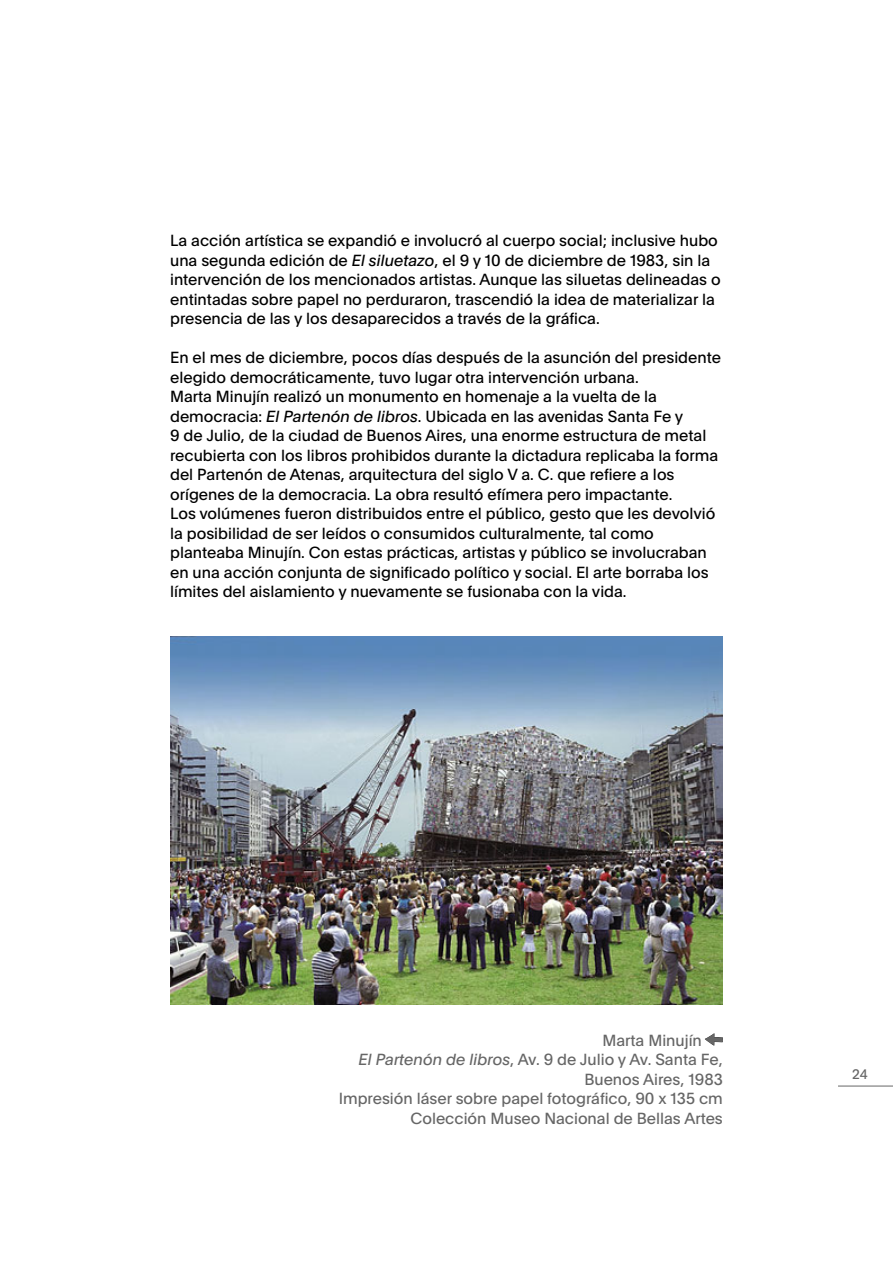
<style>
.page{position:relative;width:893px;height:1263px;background:#fff}
.page>*{position:absolute;margin:0;border:0;box-sizing:border-box;transform-origin:0 0}
.Cuerpo{font:15.75px/19.5px "Plain";color:#000}
.Cuerpo-2{font:15.75px "Plain";color:#666}
.t1{font:13.5px "Plain";color:#666}
.s1{font-style:italic}
</style>
<div class="page">
<hr style="left:838px;top:1086px;width:55px;height:1px;background:#666">
<img style="left:170px;top:636px;width:553px;height:368px">
<svg style="left:705px;top:1033px;width:18px;height:13px"></svg>
<p class="Cuerpo" style="left:170px;top:230px;width:552px">La acción artística se expandió e involucró al cuerpo social; inclusive hubo una segunda edición de <span class="s1">El siluetazo</span>, el 9 y 10 de diciembre de 1983, sin la intervención de los mencionados artistas. Aunque las siluetas delineadas o entintadas sobre papel no perduraron, trascendió la idea de materializar la presencia de las y los desaparecidos a través de la gráfica.</p>
<p class="Cuerpo" style="left:170px;top:347px;width:552px">En el mes de diciembre, pocos días después de la asunción del presidente elegido democráticamente, tuvo lugar otra intervención urbana.</p>
<p class="Cuerpo" style="left:170px;top:386px;width:515px">Marta Minujín realizó un monumento en homenaje a la vuelta de la democracia: <span class="s1">El Partenón de libros</span>. Ubicada en las avenidas Santa Fe y</p>
<p class="Cuerpo" style="left:170px;top:425px;width:550px">9 de Julio, de la ciudad de Buenos Aires, una enorme estructura de metal recubierta con los libros prohibidos durante la dictadura replicaba la forma del Partenón de Atenas, arquitectura del siglo V a. C. que refiere a los orígenes de la democracia. La obra resultó efímera pero impactante.</p>
<p class="Cuerpo" style="left:170px;top:503px;width:547px">Los volúmenes fueron distribuidos entre el público, gesto que les devolvió la posibilidad de ser leídos o consumidos culturalmente, tal como planteaba Minujín. Con estas prácticas, artistas y público se involucraban en una acción conjunta de significado político y social. El arte borraba los límites del aislamiento y nuevamente se fusionaba con la vida.</p>
<p class="Cuerpo-2" style="left:602px;top:1029px;width:101px">Marta Minujín</p>
<p class="Cuerpo-2" style="left:359px;top:1048px;width:366px"><span class="s1">El Partenón de libros</span>, Av. 9 de Julio y Av. Santa Fe,</p>
<p class="Cuerpo-2" style="left:584px;top:1068px;width:140px">Buenos Aires, 1983</p>
<p class="Cuerpo-2" style="left:339px;top:1087px;width:386px">Impresión láser sobre papel fotográfico, 90 x 135 cm</p>
<p class="Cuerpo-2" style="left:410px;top:1107px;width:314px">Colección Museo Nacional de Bellas Artes</p>
<p class="t1" style="left:852px;top:1064px;width:17px">24</p>
</div>
